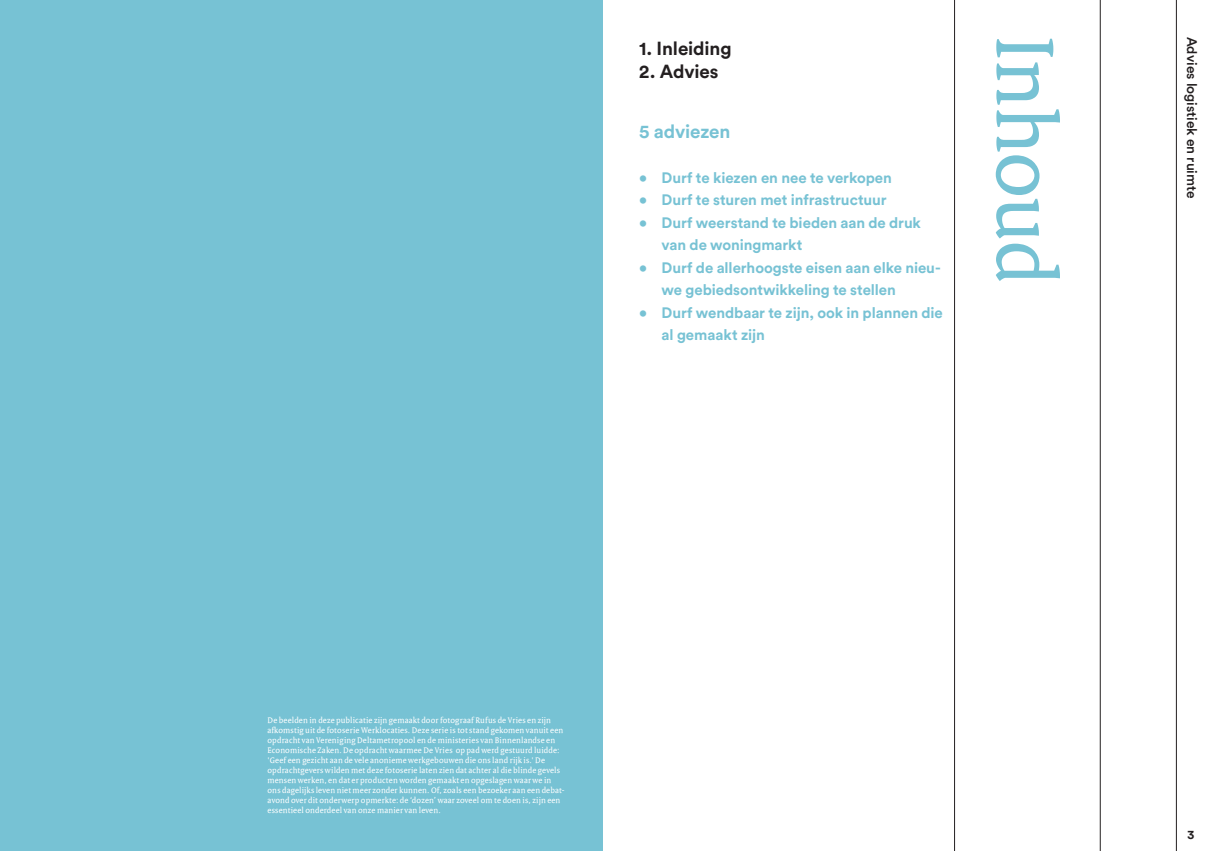
<style>
.page{position:relative;width:1205px;height:851px;background:#fff}
.page>*{position:absolute;margin:0;border:0;box-sizing:border-box;transform-origin:0 0}
.hoofdstukaanduiding{font:87.5px "Rijksoverheid Serif";letter-spacing:-.025em;color:#77c2d4}
.subkop{font:700 18.75px "Circular Std";letter-spacing:-.005em;color:#231f20}
.subkop-2{font:700 18.75px "Circular Std";letter-spacing:-.005em;color:#77c2d4}
.t1{font:700 15px/22.5px "Circular Std";letter-spacing:-.005em;color:#77c2d4}
.t2{font:500 13.75px "Circular Std";color:#231f20}
.t3{font:700 12.5px "Circular Std";color:#231f20}
.tekst_bij_afbeelding{font:8.75px/10px "Rijksoverheid Serif";letter-spacing:.015em;color:#fff}
</style>
<div class="page">
<div style="left:0;top:0;width:602px;height:850px;background:#77c2d4"></div>
<hr style="left:1176px;top:0;width:1px;height:850px;background:#231f20">
<hr style="left:1100px;top:0;width:1px;height:850px;background:#231f20">
<hr style="left:954px;top:0;width:1px;height:850px;background:#231f20">
<p class="subkop" style="left:639px;top:37px;width:94px">1. Inleiding</p>
<p class="subkop" style="left:639px;top:59px;width:81px">2. Advies</p>
<p class="subkop-2" style="left:639px;top:119px;width:93px">5 adviezen</p>
<p class="t1" style="left:639px;top:166px;width:254px">• Durf te kiezen en nee te verkopen</p>
<p class="t1" style="left:639px;top:188px;width:249px">• Durf te sturen met infrastructuur</p>
<p class="t1" style="left:661px;top:211px;width:261px;text-indent:-22px">• Durf weerstand te bieden aan de druk van de woningmarkt</p>
<p class="t1" style="left:661px;top:256px;width:281px;text-indent:-22px">• Durf de allerhoogste eisen aan elke nieu&shy;we gebiedsontwikkeling te stellen</p>
<p class="t1" style="left:661px;top:301px;width:283px;text-indent:-22px">• Durf wendbaar te zijn, ook in plannen die al gemaakt zijn</p>
<p class="hoofdstukaanduiding" style="left:1078px;top:35px;width:251px;rotate:90deg">Inhoud</p>
<h3 class="t2" style="left:1200px;top:37px;width:163px;rotate:90deg">Advies logistiek en ruimte</h3>
<p class="tekst_bij_afbeelding" style="left:268px;top:715px;width:298px">De beelden in deze publicatie zijn gemaakt door fotograaf Rufus de Vries en zijn afkomstig uit de fotoserie Werklocaties. Deze serie is tot stand gekomen vanuit een opdracht van Vereniging Deltametropool en de ministeries van Binnenlandse en Economische Zaken. De opdracht waarmee De Vries op pad werd gestuurd luidde: 'Geef een gezicht aan de vele anonieme werkgebouwen die ons land rijk is.' De opdrachtgevers wilden met deze fotoserie laten zien dat achter al die blinde gevels mensen werken, en dat er producten worden gemaakt en opgeslagen waar we in ons dagelijks leven niet meer zonder kunnen. Of, zoals een bezoeker aan een debat&shy;avond over dit onderwerp opmerkte: de ‘dozen’ waar zoveel om te doen is, zijn een essentieel onderdeel van onze manier van leven.</p>
<h3 class="t3" style="left:1187px;top:826px;width:8px">3</h3>
</div>
